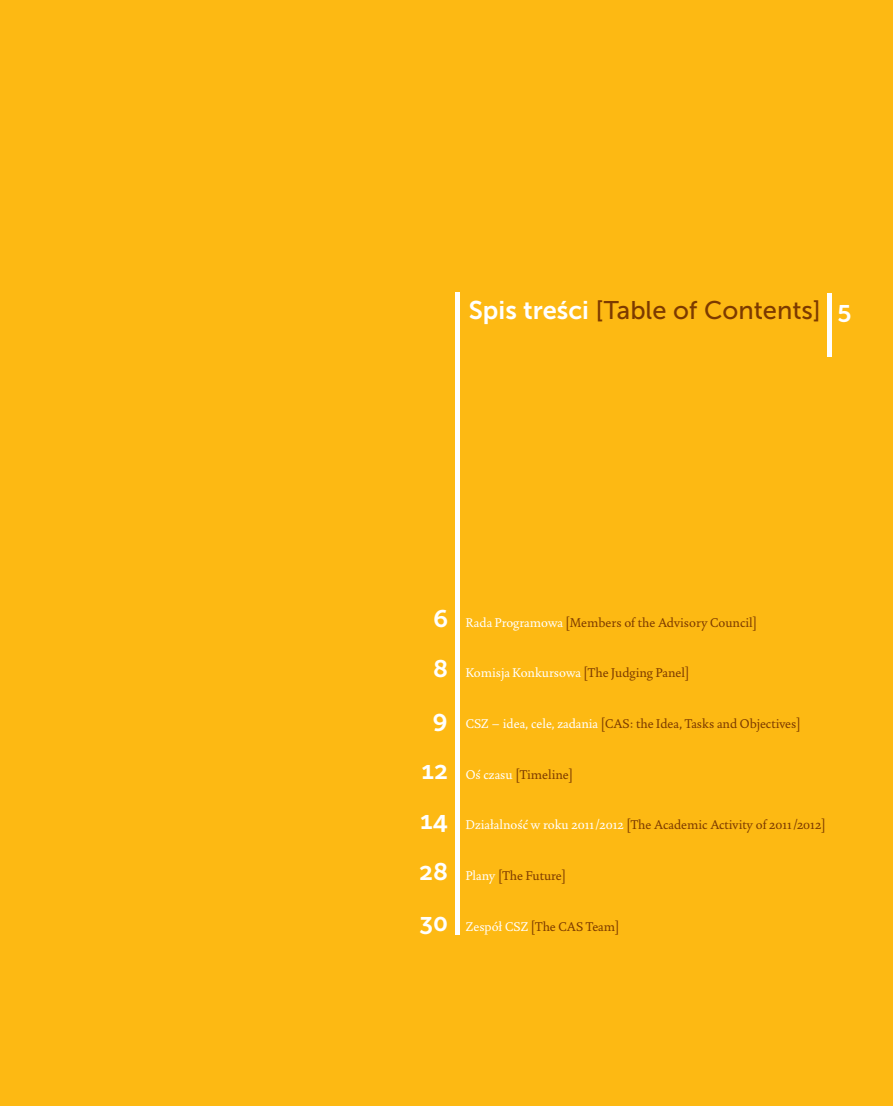
<style>
.page{position:relative;width:893px;height:1106px;background:#fdb913}
.page>*{position:absolute;margin:0;border:0;box-sizing:border-box;transform-origin:0 0}
.t1{font:25.5px "Museo Sans 500";color:#7c3a00}
.t2{font:25.5px "Museo Sans 700";color:#fff}
.t3{font:15px "Augustin";color:#7c3a00}
.t4{font:15px "Augustin";color:#fff}
.s1{font-family:"Museo Sans 700";color:#fff}
.s2{font-family:"Museo Sans 700";font-size:25.5px;color:#fff}
.s3{color:#fff}
.s4{font-family:"Museo Sans 700";font-size:25.5px}
.s5{color:#7c3a00}
</style>
<div class="page">
<hr style="left:827px;top:293px;width:4px;height:63px;background:#fff">
<hr style="left:455px;top:293px;width:4px;height:642px;background:#fff">
<h1 class="t1" style="left:469px;top:296px;width:353px"><span class="s1">Spis treści</span> [Table of Contents]</h1>
<h1 class="t2" style="left:838px;top:296px;width:15px">5</h1>
<p class="t3" style="left:433px;top:614px;width:326px"><span class="s2">6</span> <span class="s3">Rada Programowa</span> [Members of the Advisory Council]</p>
<p class="t4" style="left:433px;top:665px;width:258px"><span class="s4">8</span> Komisja Konkursowa <span class="s5">[The Judging Panel]</span></p>
<p class="t3" style="left:433px;top:716px;width:369px"><span class="s2">9</span> <span class="s3">CSZ – idea, cele, zadania</span> [CAS: the Idea, Tasks and Objectives]</p>
<p class="t3" style="left:422px;top:767px;width:153px"><span class="s2">12</span> <span class="s3">Oś czasu</span> [Timeline]</p>
<p class="t3" style="left:420px;top:817px;width:407px"><span class="s2">14</span> <span class="s3">Działalność w roku 2011/2012</span> [The Academic Activity of 2011/2012]</p>
<p class="t3" style="left:419px;top:868px;width:148px"><span class="s2">28</span> <span class="s3">Plany</span> [The Future]</p>
<p class="t3" style="left:420px;top:919px;width:201px"><span class="s2">30</span> <span class="s3">Zespół CSZ</span> [The CAS Team]</p>
</div>
